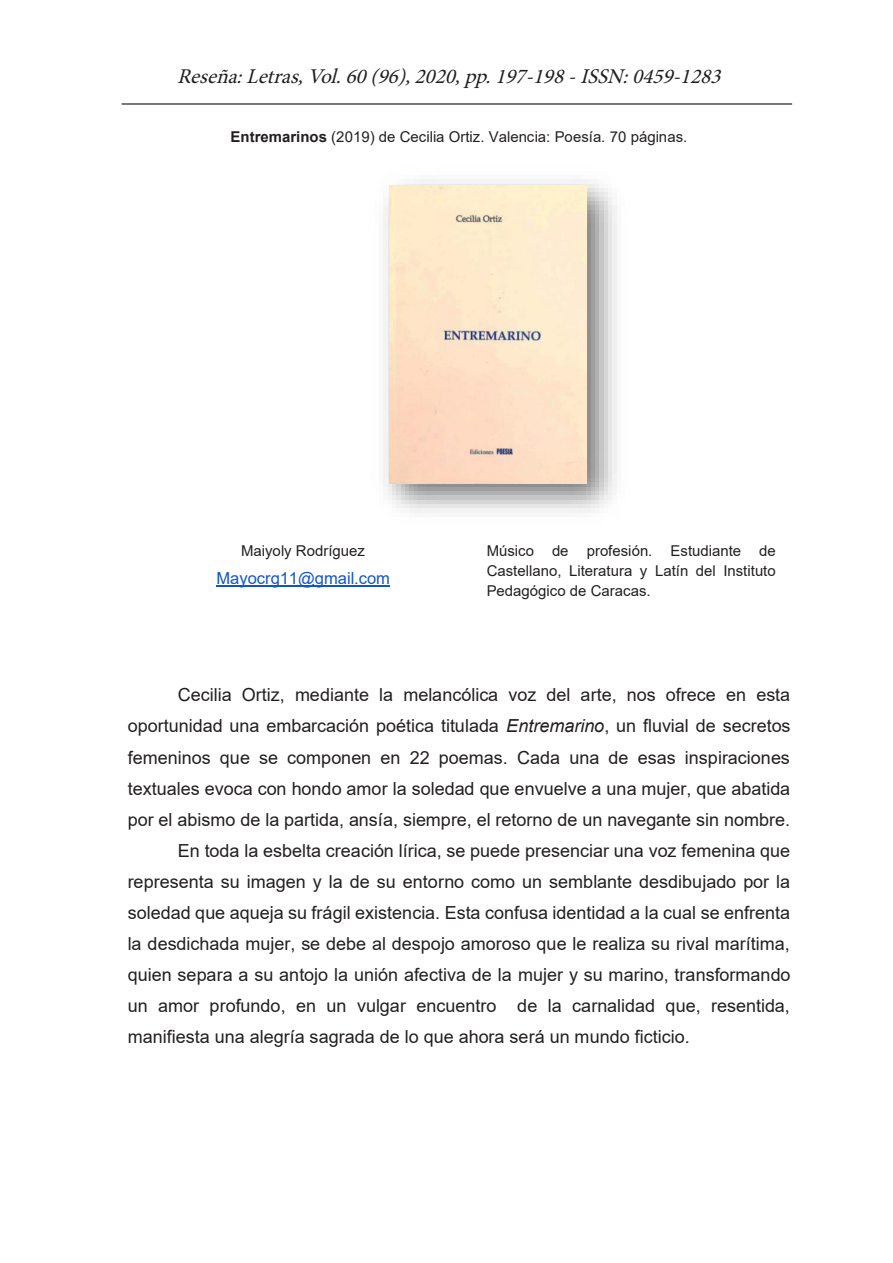
<style>
.page{position:relative;width:893px;height:1263px;background:#fff}
.page>*{position:absolute;margin:0;border:0;box-sizing:border-box;transform-origin:0 0}
.t1{font:italic 21px "Minion Pro";color:#231f20}
.t2{font:18px "Arial";color:#231f20}
.t3{font:16.5px "Arial";color:#15c}
.t4{font:15px/19.8px "Arial";color:#231f20;text-align:justify}
.s1{font-weight:700}
.s2{font-style:italic}
</style>
<div class="page">
<hr style="left:122px;top:103px;width:670px;height:2px;background:#231f20">
<hr style="left:216px;top:585px;width:174px;height:2px;background:#15c">
<img style="left:383px;top:179px;width:234px;height:334px">
<img style="left:389px;top:186px;width:198px;height:297px">
<p class="t1" style="left:177px;top:63px;width:552px">Reseña:Letras,Vol.60(96),2020,pp.197-198-ISSN:0459-1283</p>
<p class="t4" style="left:231px;top:126px;width:458px"><span class="s1">Entremarinos</span> (2019) de Cecilia Ortiz. Valencia: Poesía. 70 páginas.</p>
<p class="t4" style="left:241px;top:541px;width:125px">Maiyoly Rodríguez</p>
<p class="t3" style="left:216px;top:566px;width:175px">Mayocrg11@gmail.com</p>
<p class="t4" style="left:487px;top:541px;width:291px">Músico de profesión. Estudiante de Castellano, Literatura y Latín del Instituto Pedagógico de Caracas.</p>
<p class="t2" style="left:178px;top:683px;width:614px">Cecilia Ortiz, mediante la melancólica voz del arte, nos ofrece en esta</p>
<p class="t2" style="left:128px;top:714px;width:664px">oportunidad una embarcación poética titulada <span class="s2">Entremarino</span>, un fluvial de secretos</p>
<p class="t2" style="left:128px;top:745px;width:664px">femeninos que se componen en 22 poemas. Cada una de esas inspiraciones</p>
<p class="t2" style="left:128px;top:776px;width:664px">textuales evoca con hondo amor la soledad que envuelve a una mujer, que abatida</p>
<p class="t2" style="left:128px;top:807px;width:664px">por el abismo de la partida, ansía, siempre, el retorno de un navegante sin nombre.</p>
<p class="t2" style="left:178px;top:838px;width:614px">En toda la esbelta creación lírica, se puede presenciar una voz femenina que</p>
<p class="t2" style="left:128px;top:869px;width:664px">representa su imagen y la de su entorno como un semblante desdibujado por la</p>
<p class="t2" style="left:128px;top:900px;width:664px">soledad que aqueja su frágil existencia. Esta confusa identidad a la cual se enfrenta</p>
<p class="t2" style="left:128px;top:931px;width:664px">la desdichada mujer, se debe al despojo amoroso que le realiza su rival marítima,</p>
<p class="t2" style="left:128px;top:962px;width:664px">quien separa a su antojo la unión afectiva de la mujer y su marino, transformando</p>
<p class="t2" style="left:128px;top:993px;width:664px">un amor profundo, en un vulgar encuentro de la carnalidad que, resentida,</p>
<p class="t2" style="left:128px;top:1024px;width:563px">manifiesta una alegría sagrada de lo que ahora será un mundo ficticio.</p>
</div>
